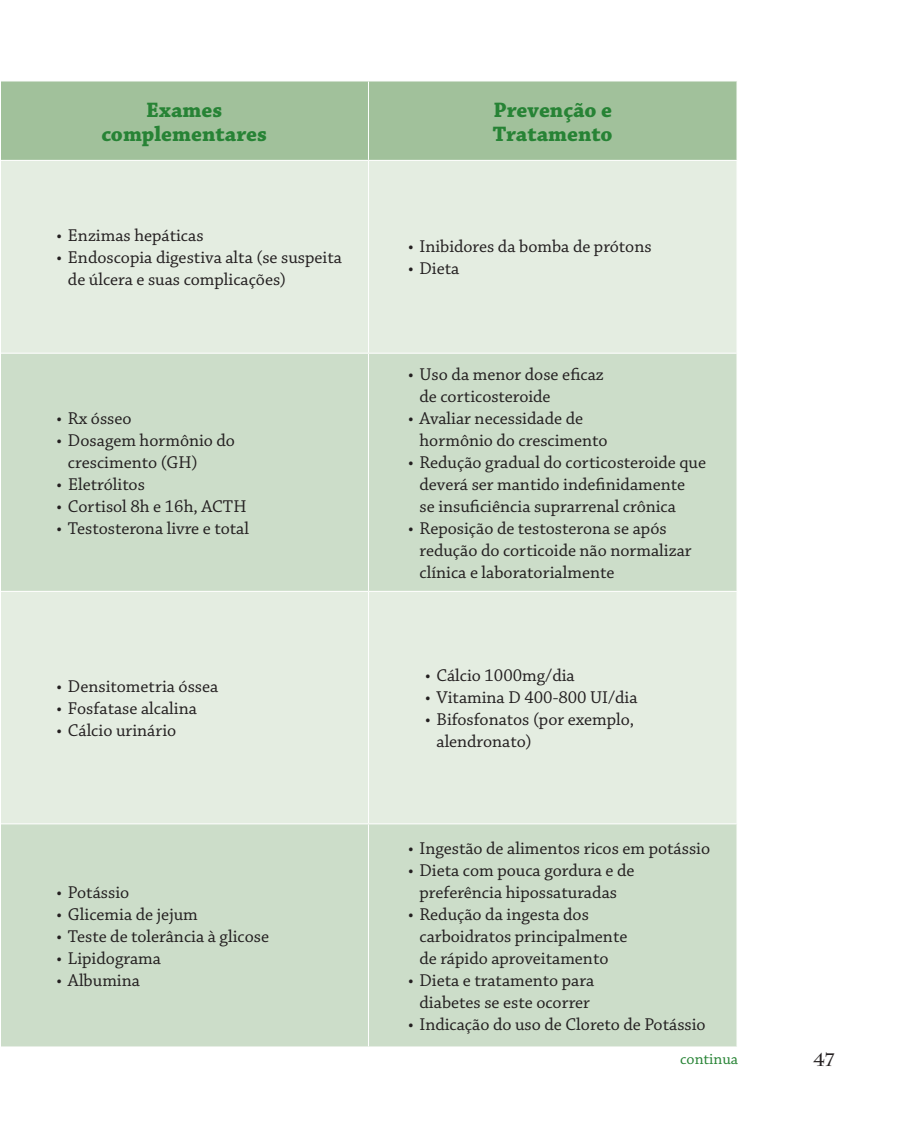
<style>
.page{position:relative;width:905px;height:1136px;background:#fff}
.page>*{position:absolute;margin:0;border:0;box-sizing:border-box;transform-origin:0 0}
.t1{font:700 22px/24px "Chaparral Pro";color:#278335;text-align:center}
.t2{font:18px/22px "Chaparral Pro";color:#231f20}
.t3{font:700 18px "Charlemagne Std";color:#231f20}
.t4{font:16px "Chaparral Pro";color:#278335}
</style>
<div class="page">
<div style="left:1px;top:81px;width:735px;height:79px;background:#a1c19b"></div>
<div style="left:1px;top:161px;width:735px;height:192px;background:#e4ede1"></div>
<svg style="left:1px;top:354px;width:735px;height:692px;background:#d4e2d1"></svg>
<hr style="left:368px;top:81px;width:1px;height:79px;background:#fff">
<hr style="left:368px;top:161px;width:1px;height:192px;background:#fff">
<hr style="left:368px;top:354px;width:1px;height:237px;background:#fff">
<hr style="left:1px;top:591px;width:367px;height:1px;background:#fff">
<hr style="left:368px;top:591px;width:369px;height:1px;background:#fff">
<hr style="left:368px;top:592px;width:1px;height:231px;background:#fff">
<hr style="left:1px;top:823px;width:367px;height:1px;background:#fff">
<hr style="left:368px;top:823px;width:369px;height:1px;background:#fff">
<hr style="left:368px;top:824px;width:1px;height:222px;background:#fff">
<p class="t1" style="left:101px;top:100px;width:167px">Exames complementares</p>
<p class="t1" style="left:493px;top:100px;width:121px;text-align:left">Prevenção e<br>Tratamento</p>
<p class="t2" style="left:57px;top:226px;width:148px">• Enzimas hepáticas</p>
<p class="t2" style="left:68px;top:248px;width:275px;text-indent:-11px">• Endoscopia digestiva alta (se suspeita de úlcera e suas complicações)</p>
<p class="t2" style="left:57px;top:409px;width:76px">• Rx ósseo</p>
<p class="t2" style="left:68px;top:431px;width:169px;text-indent:-11px">• Dosagem hormônio do crescimento (GH)</p>
<p class="t2" style="left:57px;top:474px;width:90px">• Eletrólitos</p>
<p class="t2" style="left:57px;top:496px;width:191px">• Cortisol 8h e 16h, ACTH</p>
<p class="t2" style="left:57px;top:518px;width:194px">• Testosterona livre e total</p>
<p class="t2" style="left:57px;top:677px;width:163px">• Densitometria óssea</p>
<p class="t2" style="left:57px;top:699px;width:142px">• Fosfatase alcalina</p>
<p class="t2" style="left:57px;top:721px;width:121px">• Cálcio urinário</p>
<p class="t2" style="left:57px;top:883px;width:74px">• Potássio</p>
<p class="t2" style="left:57px;top:905px;width:143px">• Glicemia de jejum</p>
<p class="t2" style="left:57px;top:927px;width:214px">• Teste de tolerância à glicose</p>
<p class="t2" style="left:57px;top:948px;width:106px">• Lipidograma</p>
<p class="t2" style="left:57px;top:970px;width:85px">• Albumina</p>
<p class="t2" style="left:408px;top:237px;width:245px">• Inibidores da bomba de prótons</p>
<p class="t2" style="left:408px;top:259px;width:53px">• Dieta</p>
<p class="t2" style="left:419px;top:365px;width:186px;text-indent:-11px">• Uso da menor dose eficaz de corticosteroide</p>
<p class="t2" style="left:419px;top:409px;width:190px;text-indent:-11px">• Avaliar necessidade de hormônio do crescimento</p>
<p class="t2" style="left:419px;top:453px;width:288px;text-indent:-11px">• Redução gradual do corticosteroide que deverá ser mantido indefinidamente<br>se insuficiência suprarrenal crônica</p>
<p class="t2" style="left:419px;top:518px;width:274px;text-indent:-11px">• Reposição de testosterona se após redução do corticoide não normalizar clínica e laboratorialmente</p>
<p class="t2" style="left:425px;top:666px;width:151px">• Cálcio 1000mg/dia</p>
<p class="t2" style="left:425px;top:688px;width:214px">• Vitamina D 400-800 UI/dia</p>
<p class="t2" style="left:436px;top:710px;width:199px;text-indent:-11px">• Bifosfonatos (por exemplo, alendronato)</p>
<p class="t2" style="left:408px;top:839px;width:303px">• Ingestão de alimentos ricos em potássio</p>
<p class="t2" style="left:408px;top:861px;width:228px;text-align:center">• Dieta com pouca gordura e de preferência hipossaturadas</p>
<p class="t2" style="left:419px;top:905px;width:209px;text-indent:-11px">• Redução da ingesta dos carboidratos principalmente de rápido aproveitamento</p>
<p class="t2" style="left:408px;top:970px;width:187px;text-align:center">• Dieta e tratamento para diabetes se este ocorrer</p>
<p class="t2" style="left:408px;top:1014px;width:299px">• Indicação do uso de Cloreto de Potássio</p>
<p class="t4" style="left:680px;top:1052px;width:60px">continua</p>
<p class="t3" style="left:813px;top:1049px;width:23px">47</p>
</div>
